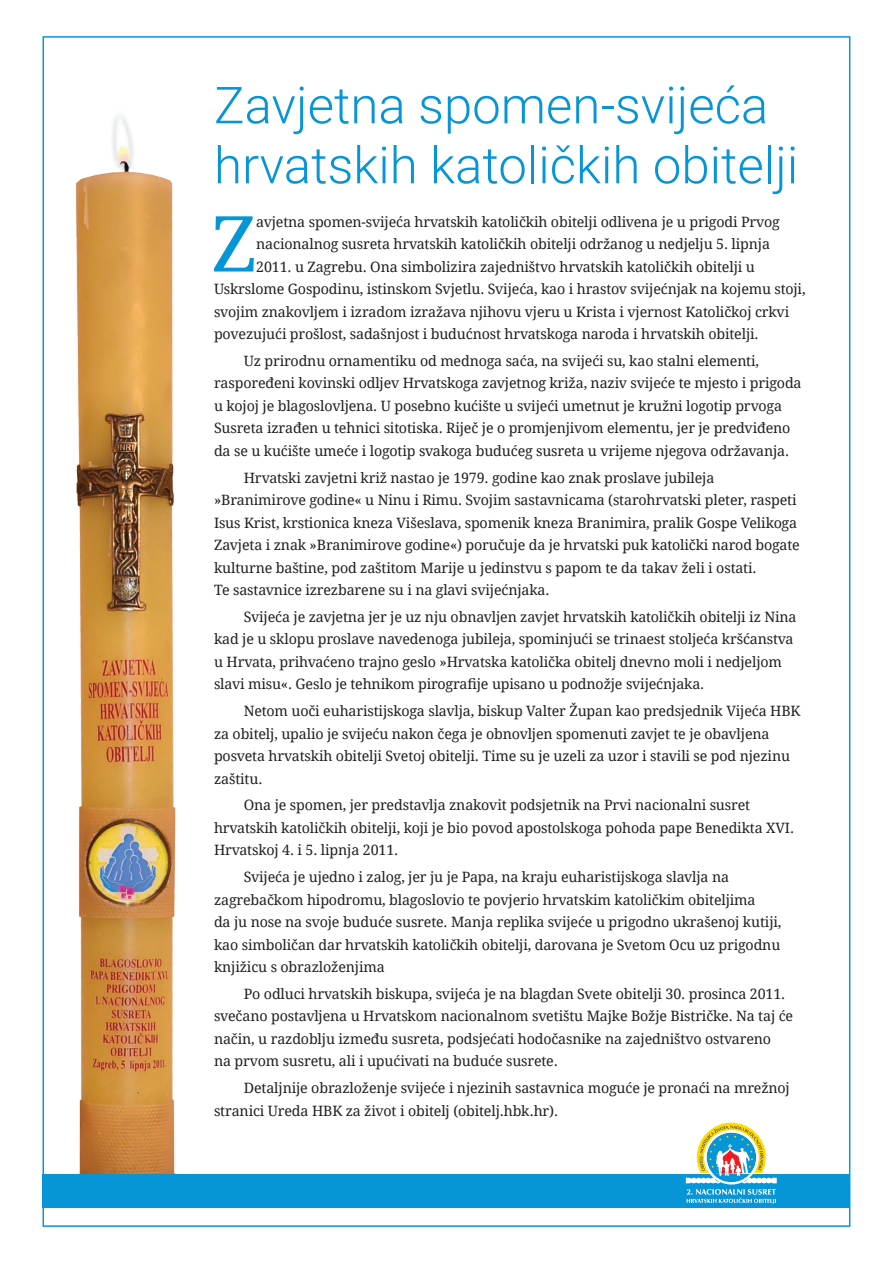
<style>
.page{position:relative;width:893px;height:1263px;background:#fff}
.page>*{position:absolute;margin:0;border:0;box-sizing:border-box;transform-origin:0 0}
.t1{font:77.25px "Droid Serif";color:#0695d6}
.t2{font:300 51px/60px "Roboto";color:#0695d6}
.t3{font:14.25px/22.5px "Droid Serif";letter-spacing:-.01em;color:#231f20}
</style>
<div class="page">
<img style="left:112px;top:115px;width:22px;height:37px">
<img style="left:42px;top:152px;width:135px;height:1026px">
<div style="left:43px;top:1174px;width:807px;height:33px;background:#0695d6"></div>
<svg style="left:686px;top:1189px;width:90px;height:15px"></svg>
<svg style="left:686px;top:1123px;width:90px;height:60px"></svg>
<div style="left:704px;top:1130px;width:54px;height:54px;border:2px solid #fff;border-radius:50%"></div>
<h2 class="t2" style="left:214px;top:73px;width:586px">Zavjetna spomen-svijeća hrvatskih katoličkih obitelji</h2>
<h1 class="t1" style="left:211px;top:196px;width:47px">Z</h1>
<p class="t3" style="left:256px;top:210px;width:525px">avjetna spomen-svijeća hrvatskih katoličkih obitelji odlivena je u prigodi Prvog</p>
<p class="t3" style="left:256px;top:233px;width:515px">nacionalnog susreta hrvatskih katoličkih obitelji održanog u nedjelju 5. lipnja</p>
<p class="t3" style="left:256px;top:255px;width:500px">2011. u Zagrebu. Ona simbolizira zajedništvo hrvatskih katoličkih obitelji u</p>
<p class="t3" style="left:214px;top:278px;width:593px">Uskrslome Gospodinu, istinskom Svjetlu. Svijeća, kao i hrastov svijećnjak na kojemu stoji,</p>
<p class="t3" style="left:214px;top:300px;width:577px">svojim znakovljem i izradom izražava njihovu vjeru u Krista i vjernost Katoličkoj crkvi</p>
<p class="t3" style="left:214px;top:323px;width:546px">povezujući prošlost, sadašnjost i budućnost hrvatskoga naroda i hrvatskih obitelji.</p>
<p class="t3" style="left:214px;top:350px;width:589px;text-indent:30px">Uz prirodnu ornamentiku od mednoga saća, na svijeći su, kao stalni elementi, raspoređeni kovinski odljev Hrvatskoga zavjetnog križa, naziv svijeće te mjesto i prigoda u kojoj je blagoslovljena. U posebno kućište u svijeći umetnut je kružni logotip prvoga Susreta izrađen u tehnici sitotiska. Riječ je o promjenjivom elementu, jer je predviđeno da se u kućište umeće i logotip svakoga budućeg susreta u vrijeme njegova održavanja.</p>
<p class="t3" style="left:214px;top:466px;width:587px;text-indent:30px">Hrvatski zavjetni križ nastao je 1979. godine kao znak proslave jubileja »Branimirove godine« u Ninu i Rimu. Svojim sastavnicama (starohrvatski pleter, raspeti Isus Krist, krstionica kneza Višeslava, spomenik kneza Branimira, pralik Gospe Velikoga Zavjeta i znak »Branimirove godine«) poručuje da je hrvatski puk katolički narod bogate kulturne baštine, pod zaštitom Marije u jedinstvu s papom te da takav želi i ostati.<br>Te sastavnice izrezbarene su i na glavi svijećnjaka.</p>
<p class="t3" style="left:214px;top:606px;width:584px;text-indent:30px">Svijeća je zavjetna jer je uz nju obnavljen zavjet hrvatskih katoličkih obitelji iz Nina kad je u sklopu proslave navedenoga jubileja, spominjući se trinaest stoljeća kršćanstva u Hrvata, prihvaćeno trajno geslo »Hrvatska katolička obitelj dnevno moli i nedjeljom slavi misu«. Geslo je tehnikom pirografije upisano u podnožje svijećnjaka.</p>
<p class="t3" style="left:214px;top:700px;width:588px;text-indent:30px">Netom uoči euharistijskoga slavlja, biskup Valter Župan kao predsjednik Vijeća HBK za obitelj, upalio je svijeću nakon čega je obnovljen spomenuti zavjet te je obavljena posveta hrvatskih obitelji Svetoj obitelji. Time su je uzeli za uzor i stavili se pod njezinu zaštitu.</p>
<p class="t3" style="left:214px;top:794px;width:582px;text-indent:30px">Ona je spomen, jer predstavlja znakovit podsjetnik na Prvi nacionalni susret hrvatskih katoličkih obitelji, koji je bio povod apostolskoga pohoda pape Benedikta XVI.<br>Hrvatskoj 4. i 5. lipnja 2011.</p>
<p class="t3" style="left:214px;top:866px;width:569px;text-indent:30px">Svijeća je ujedno i zalog, jer ju je Papa, na kraju euharistijskoga slavlja na zagrebačkom hipodromu, blagoslovio te povjerio hrvatskim katoličkim obiteljima<br>da ju nose na svoje buduće susrete. Manja replika svijeće u prigodno ukrašenoj kutiji, kao simboličan dar hrvatskih katoličkih obitelji, darovana je Svetom Ocu uz prigodnu knjižicu s obrazloženjima</p>
<p class="t3" style="left:214px;top:983px;width:581px;text-indent:30px">Po odluci hrvatskih biskupa, svijeća je na blagdan Svete obitelji 30. prosinca 2011. svečano postavljena u Hrvatskom nacionalnom svetištu Majke Božje Bistričke. Na taj će način, u razdoblju između susreta, podsjećati hodočasnike na zajedništvo ostvareno<br>na prvom susretu, ali i upućivati na buduće susrete.</p>
<p class="t3" style="left:214px;top:1077px;width:577px;text-indent:30px">Detaljnije obrazloženje svijeće i njezinih sastavnica moguće je pronaći na mrežnoj stranici Ureda HBK za život i obitelj (obitelj.hbk.hr).</p>
</div>
